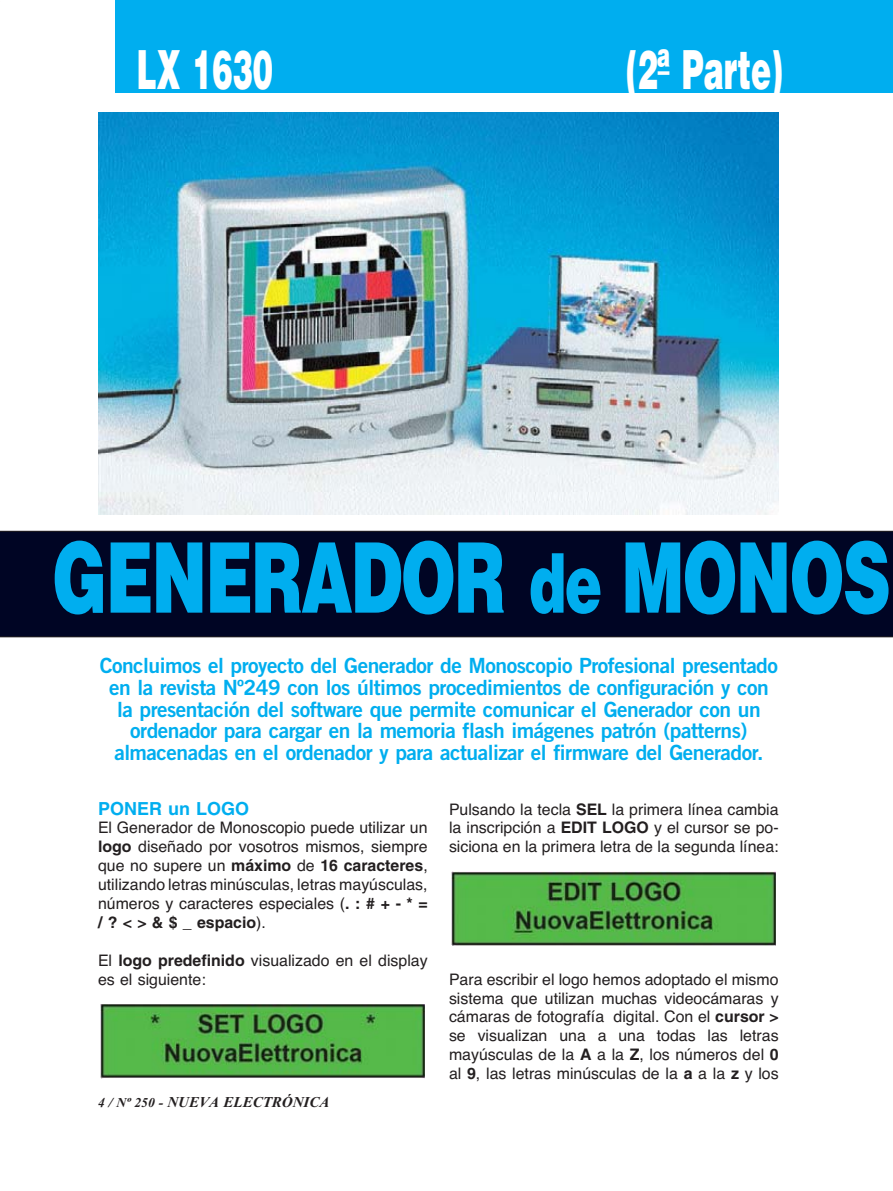
<style>
.page{position:relative;width:893px;height:1191px;background:#fff}
.page>*{position:absolute;margin:0;border:0;box-sizing:border-box;transform-origin:0 0}
.t1{font:900 97.5px "Helvetica";letter-spacing:-.025em;color:#00aeef;scale:.68 1}
.t2{font:900 54px "Helvetica";color:#fff;scale:.56 1}
.t3{font:21px/21.6px "Trade Gothic Bold Two";letter-spacing:-.025em;color:#00aeef;text-align:center}
.t4{font:700 18px "Helvetica";color:#00aeef}
.t5{font:15.9px/18.9px "Helvetica";color:#231f20;text-align:justify}
.t6{font:italic 700 15px "Times New Roman";color:#231f20}
.s1{font-size:82.5px}
.s2{font-weight:700}
.s3{font-size:13.5px}
</style>
<div class="page">
<img style="left:100px;top:1004px;width:324px;height:74px">
<img style="left:451px;top:872px;width:324px;height:74px">
<div style="left:115px;top:1px;width:777px;height:92px;background:#00aeef"></div>
<div style="left:0;top:531px;width:892px;height:106px;background:#000524"></div>
<img style="left:99px;top:113px;width:679px;height:402px">
<h2 class="t2" style="left:136px;top:50px;width:245px">LX 1630</h2>
<h2 class="t2" style="left:625px;top:50px;width:283px">(2ª Parte)</h2>
<h1 class="t1" style="left:52px;top:542px;width:1234px">GENERADOR <span class="s1">de</span> MONOS</h1>
<p class="t3" style="left:100px;top:657px;width:679px">Concluimos el proyecto del Generador de Monoscopio Profesional presentado en la revista Nº249 con los últimos procedimientos de configuración y con la presentación del software que permite comunicar el Generador con un ordenador para cargar en la memoria flash imágenes patrón (patterns) almacenadas en el ordenador y para actualizar el firmware del Generador.</p>
<p class="t4" style="left:98px;top:802px;width:152px">PONER un LOGO</p>
<p class="t5" style="left:98px;top:820px;width:331px">El Generador de Monoscopio puede utilizar un <span class="s2">logo</span> diseñado por vosotros mismos, siempre que no supere un <span class="s2">máximo</span> de <span class="s2">16 caracteres</span>, utilizando letras minúsculas, letras mayúsculas, números y caracteres especiales (<span class="s2">. : # + - * = / ? &lt; &gt; &amp; $ _ espacio</span>).</p>
<p class="t5" style="left:98px;top:952px;width:331px">El <span class="s2">logo predefinido</span> visualizado en el display es el siguiente:</p>
<p class="t6" style="left:98px;top:1097px;width:233px"><span class="s3">4 / Nº 250 -</span> NUEVA ELECTRÓNICA</p>
<p class="t5" style="left:449px;top:801px;width:331px">Pulsando la tecla <span class="s2">SEL</span> la primera línea cambia la inscripción a <span class="s2">EDIT LOGO</span> y el cursor se po&shy;siciona en la primera letra de la segunda línea:</p>
<p class="t5" style="left:449px;top:971px;width:331px">Para escribir el logo hemos adoptado el mismo sistema que utilizan muchas videocámaras y cámaras de fotografía digital. Con el <span class="s2">cursor &gt; </span>se visualizan una a una todas las letras mayúsculas de la <span class="s2">A</span> a la <span class="s2">Z</span>, los números del <span class="s2">0 </span>al <span class="s2">9</span>, las letras minúsculas de la <span class="s2">a</span> a la <span class="s2">z</span> y los</p>
</div>
